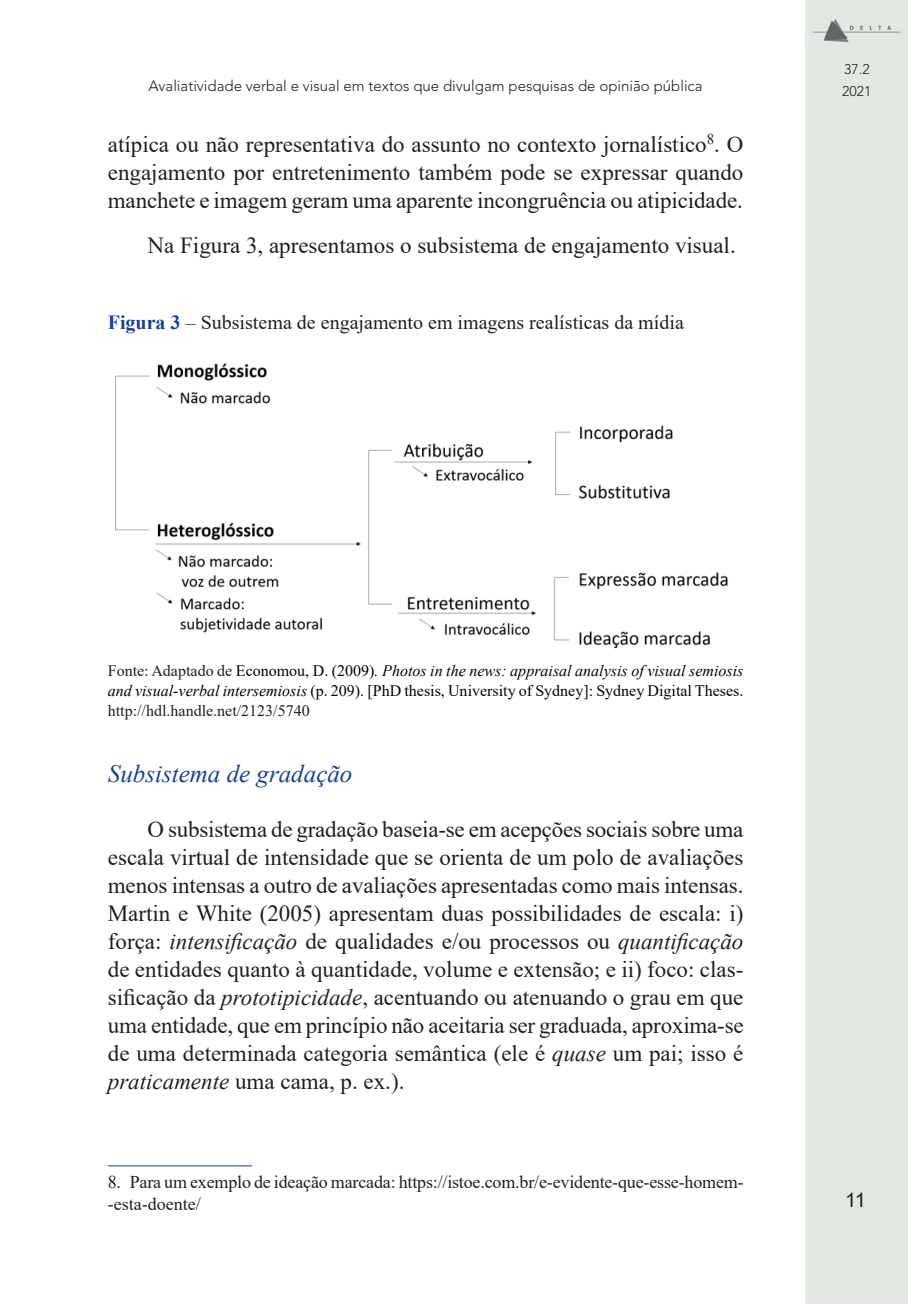
<style>
.page{position:relative;width:908px;height:1304px;background:#fff}
.page>*{position:absolute;margin:0;border:0;box-sizing:border-box;transform-origin:0 0}
.t1{font:italic 25px "Times New Roman";color:#1b3f94}
.t2{font:23px/28px "Times New Roman";color:#231f20;text-align:justify}
.t3{font:20px "Times New Roman";color:#231f20}
.t4{font:20px "Arial";color:#231f20}
.t5{font:18px/22px "Times New Roman";letter-spacing:-.01em;color:#231f20}
.t6{font:italic 16px/20px "Times New Roman";color:#040503;text-align:justify}
.t7{font:300 15px "Avenir";color:#231f20}
.t8{font:300 14px/22px "Avenir";color:#231f20}
.s1{font-weight:700;color:#1b3f94}
.s2{font-style:normal;color:#231f20}
.s3{font-style:normal}
.s4{font-style:italic}
</style>
<div class="page">
<div style="left:804px;top:0;width:102px;height:1304px;background:#e1e9e2"></div>
<img style="left:813px;top:19px;width:88px;height:23px">
<hr style="left:108px;top:1165px;width:144px;height:1px;background:#1b3f94">
<img style="left:115px;top:363px;width:613px;height:286px">
<p class="t7" style="left:148px;top:77px;width:555px">Avaliatividade verbal e visual em textos que divulgam pesquisas de opinião pública</p>
<p class="t2" style="left:108px;top:130px;width:636px">atípica ou não representativa do assunto no contexto jornalístico<sup>8</sup>. O engajamento por entretenimento também pode se expressar quando manchete e imagem geram uma aparente incongruência ou atipicidade.</p>
<p class="t2" style="left:147px;top:231px;width:589px">Na Figura 3, apresentamos o subsistema de engajamento visual.</p>
<p class="t3" style="left:108px;top:309px;width:577px"><span class="s1">Figura 3</span> – Subsistema de engajamento em imagens realísticas da mídia</p>
<p class="t8" style="left:841px;top:58px;width:31px">37.2<br>2021</p>
<p class="t6" style="left:108px;top:660px;width:637px"><span class="s2">Fonte: Adaptado de</span> <span class="s3">Economou, D. (2009)</span>. Photos in the news: appraisal analysis of visual semiosis and visual-verbal intersemiosis <span class="s3">(p. 209). [PhD thesis, University of Sydney]: Sydney Digital Theses. </span><span class="s2">http://hdl.handle.net/2123/5740</span></p>
<p class="t1" style="left:108px;top:756px;width:246px">Subsistema de gradação</p>
<p class="t2" style="left:108px;top:815px;width:637px;text-indent:40px">O subsistema de gradação baseia-se em acepções sociais sobre uma escala virtual de intensidade que se orienta de um polo de avaliações menos intensas a outro de avaliações apresentadas como mais intensas.<br>Martin e White (2005) apresentam duas possibilidades de escala: i) força: <span class="s4">intensificação</span> de qualidades e/ou processos ou <span class="s4">quantificação </span>de entidades quanto à quantidade, volume e extensão; e ii) foco: clas&shy;sificação da <span class="s4">prototipicidade</span>, acentuando ou atenuando o grau em que uma entidade, que em princípio não aceitaria ser graduada, aproxima-se de uma determinada categoria semântica (ele é <span class="s4">quase</span> um pai; isso é <span class="s4">praticamente</span> uma cama, p. ex.).</p>
<p class="t5" style="left:108px;top:1170px;width:637px">8. Para um exemplo de ideação marcada: https://istoe.com.br/e-evidente-que-esse-homem--esta-doente/</p>
<p class="t4" style="left:844px;top:1186px;width:22px">11</p>
</div>
